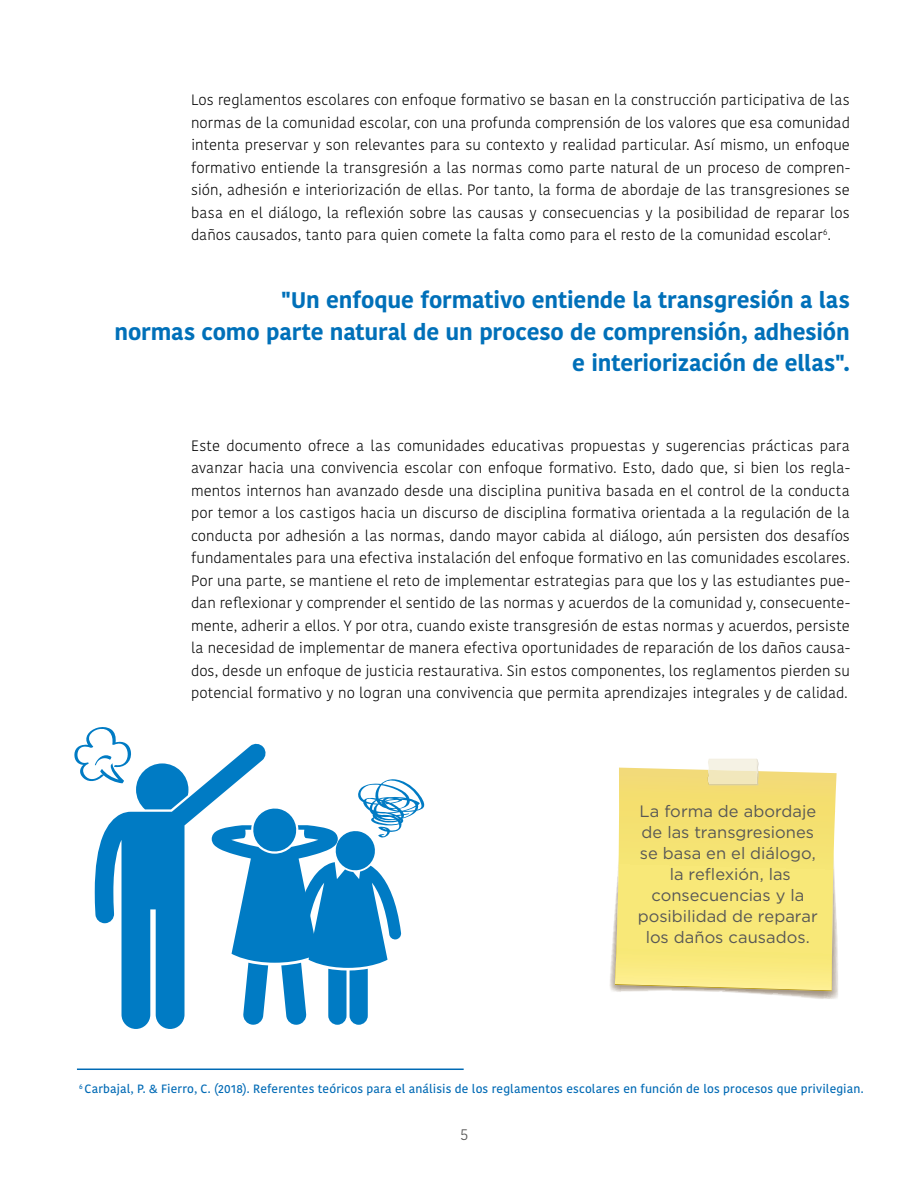
<style>
.page{position:relative;width:918px;height:1188px;background:#fff}
.page>*{position:absolute;margin:0;border:0;box-sizing:border-box;transform-origin:0 0}
.t1{font:700 22.5px/31.5px "Kohinoor Bangla";letter-spacing:-.005em;color:#0070b9;text-align:right}
.t2{font:16.5px/21px "Gotham";color:#575756;text-align:center}
.t3{font:300 16.5px "Kohinoor Bangla";color:#575756}
.t4{font:300 15px/22.5px "Kohinoor Bangla";color:#000;text-align:justify}
.t5{font:500 12px "Kohinoor Bangla";letter-spacing:.01em;color:#006ab5}
</style>
<div class="page">
<img style="left:610px;top:910px;width:228px;height:89px">
<svg style="left:615px;top:768px;width:222px;height:223px;background:#f5e47c"></svg>
<img style="left:708px;top:759px;width:1px;height:26px">
<svg style="left:709px;top:759px;width:50px;height:26px"></svg>
<hr style="left:77px;top:1069px;width:387px;height:1px;background:#006ab5">
<svg style="left:95px;top:743px;width:171px;height:286px;fill:#007bc4"></svg>
<svg style="left:74px;top:727px;width:114px;height:82px"></svg>
<svg style="left:212px;top:776px;width:213px;height:249px"></svg>
<p class="t4" style="left:191px;top:88px;width:660px">Los reglamentos escolares con enfoque formativo se basan en la construcción participativa de las normas de la comunidad escolar, con una profunda comprensión de los valores que esa comunidad intenta preservar y son relevantes para su contexto y realidad particular. Así mismo, un enfoque formativo entiende la transgresión a las normas como parte natural de un proceso de compren&shy;sión, adhesión e interiorización de ellas. Por tanto, la forma de abordaje de las transgresiones se basa en el diálogo, la reflexión sobre las causas y consecuencias y la posibilidad de reparar los daños causados, tanto para quien comete la falta como para el resto de la comunidad escolar<sup>6</sup>.</p>
<h1 class="t1" style="left:114px;top:284px;width:737px">"Un enfoque formativo entiende la transgresión a las<br>normas como parte natural de un proceso de comprensión, adhesión e interiorización de ellas".</h1>
<p class="t4" style="left:191px;top:434px;width:660px">Este documento ofrece a las comunidades educativas propuestas y sugerencias prácticas para avanzar hacia una convivencia escolar con enfoque formativo. Esto, dado que, si bien los regla&shy;mentos internos han avanzado desde una disciplina punitiva basada en el control de la conducta por temor a los castigos hacia un discurso de disciplina formativa orientada a la regulación de la conducta por adhesión a las normas, dando mayor cabida al diálogo, aún persisten dos desafíos fundamentales para una efectiva instalación del enfoque formativo en las comunidades escolares.<br>Por una parte, se mantiene el reto de implementar estrategias para que los y las estudiantes pue&shy;dan reflexionar y comprender el sentido de las normas y acuerdos de la comunidad y, consecuente&shy;mente, adherir a ellos. Y por otra, cuando existe transgresión de estas normas y acuerdos, persiste la necesidad de implementar de manera efectiva oportunidades de reparación de los daños causa&shy;dos, desde un enfoque de justicia restaurativa. Sin estos componentes, los reglamentos pierden su potencial formativo y no logran una convivencia que permita aprendizajes integrales y de calidad.</p>
<p class="t2" style="left:638px;top:800px;width:182px">La forma de abordaje de las transgresiones se basa en el diálogo, la reflexión, las consecuencias y la posibilidad de reparar los daños causados.</p>
<p class="t5" style="left:79px;top:1079px;width:786px"><sup>6</sup> Carbajal, P. &amp; Fierro, C. (2018). Referentes teóricos para el análisis de los reglamentos escolares en función de los procesos que privilegian.</p>
<p class="t3" style="left:460px;top:1122px;width:10px">5</p>
</div>
